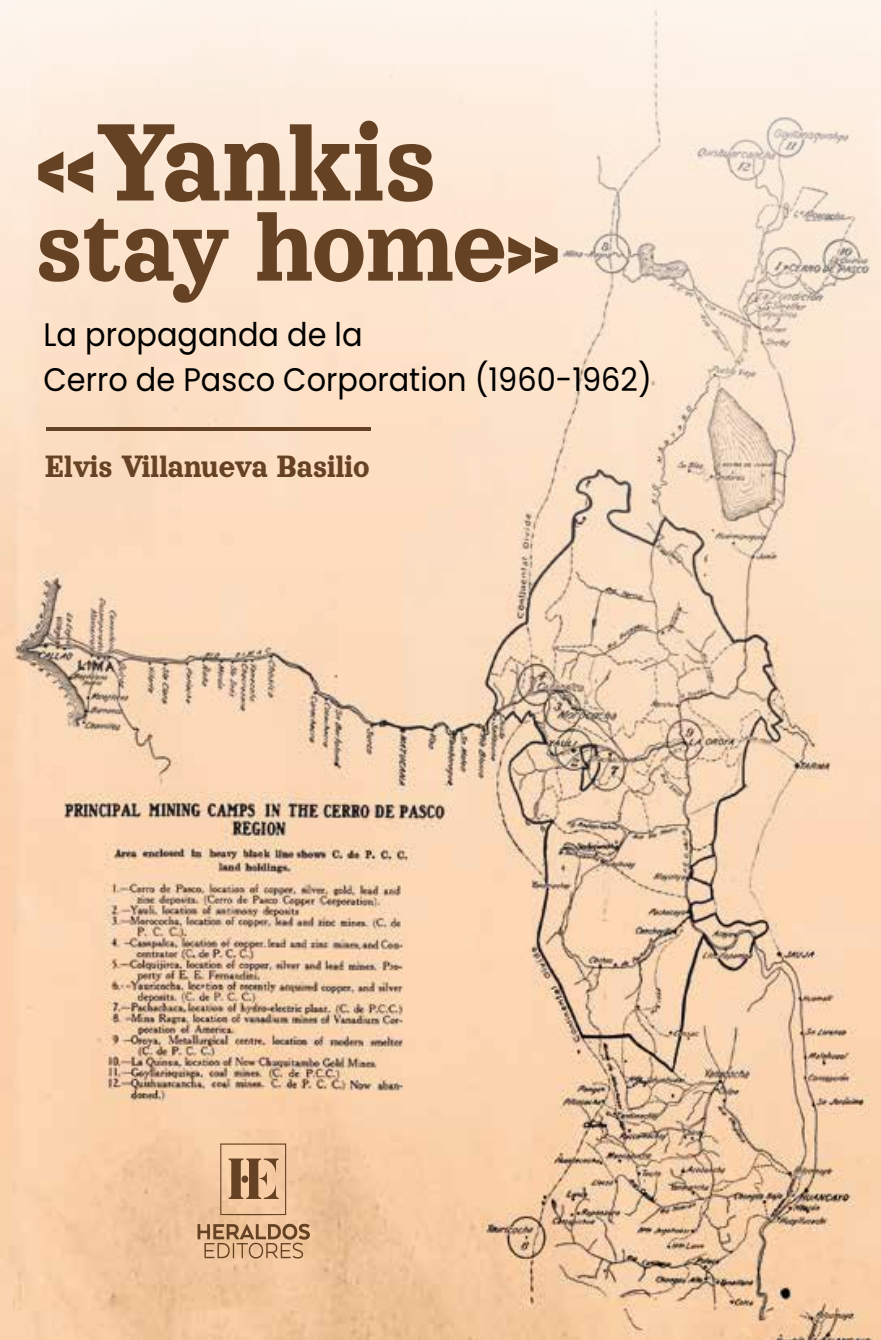
<style>
.page{position:relative;width:881px;height:1340px;background:#fff}
.page>*{position:absolute;margin:0;border:0;box-sizing:border-box;transform-origin:0 0}
.t1{font:125.77px "Orelega One";color:#664224;scale:.93 1}
.t2{font:112.95px "Orelega One";letter-spacing:-.01em;color:#664224;scale:.93 1}
.t3{font:34.2px "Orelega One";color:#664224;scale:.93 1}
.t4{font:32.62px/45.4px "Poppins";color:#000;scale:.93 1}
</style>
<div class="page">
<img style="left:0;top:0;width:880px;height:1339px">
<img style="left:21px;top:67px;width:849px;height:1232px">
<img style="left:819px;top:1299px;width:51px;height:6px">
<img style="left:0;top:1295px;width:713px;height:22px">
<img style="left:870px;top:240px;width:10px;height:1069px">
<div style="left:858px;top:62px;width:22px;height:178px;background:#fdeedf"></div>
<img style="left:13px;top:57px;width:10px;height:1199px">
<img style="left:654px;top:1272px;width:165px;height:33px">
<hr style="left:46px;top:427px;width:324px;height:3px;background:#664224">
<svg style="left:197px;top:1223px;width:113px;height:35px;background:#c69c77"></svg>
<svg style="left:220px;top:1143px;width:66px;height:72px;background:#cfa681"></svg>
<h1 class="t1" style="left:36px;top:94px;width:431px">«Yankis</h1>
<h2 class="t2" style="left:36px;top:185px;width:564px">stay home»</h2>
<p class="t4" style="left:43px;top:312px;width:655px">La propaganda de la<br>Cerro de Pasco Corporation (1960-1962)</p>
<p class="t3" style="left:45px;top:448px;width:351px">Elvis Villanueva Basilio</p>
</div>
